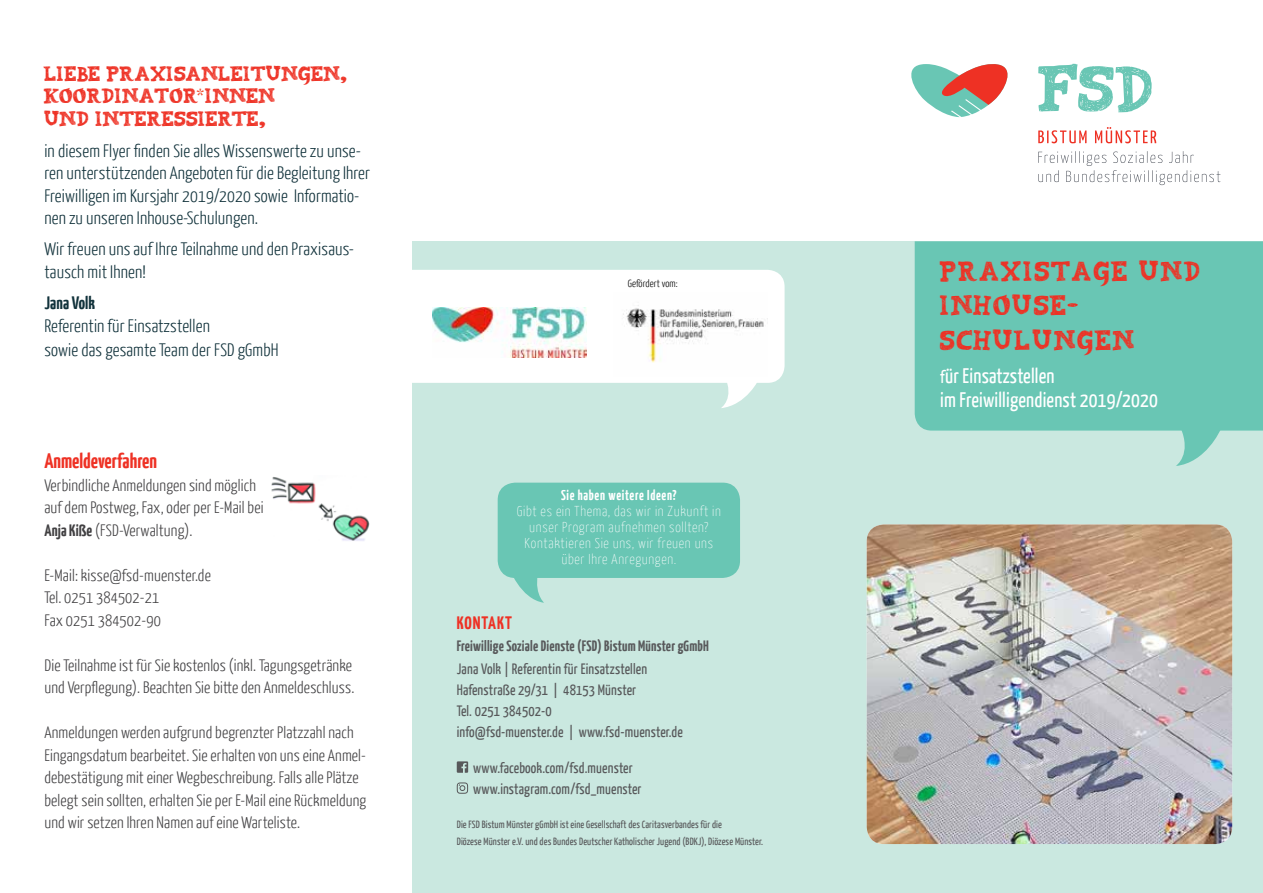
<style>
.page{position:relative;width:1263px;height:893px;background:#fff}
.page>*{position:absolute;margin:0;border:0;box-sizing:border-box;transform-origin:0 0}
.t1{font:21px/24px "Yanone Kaffeesatz";letter-spacing:.01em;color:#fff}
.t2{font:700 21px "Yanone Kaffeesatz";color:#ee3124}
.t3{font:20.1px/34.5px "Kabupaten";letter-spacing:.07em;color:#ee3124}
.t4{font:300 18px/22.5px "Yanone Kaffeesatz";letter-spacing:.01em;color:#11323b}
.t5{font:700 18px "Yanone Kaffeesatz";letter-spacing:.01em;color:#11323b}
.t6{font:700 18px "Yanone Kaffeesatz";letter-spacing:.05em;color:#ee3124}
.t7{font:300 16.5px/22.5px "Yanone Kaffeesatz";letter-spacing:.01em;color:#414042}
.t8{font:15px/21px "Yanone Kaffeesatz";letter-spacing:.01em;color:#58595b}
.t9{font:15px/22.5px "Kabupaten";color:#ee3124}
.t10{font:700 15px "Yanone Kaffeesatz";letter-spacing:.015em;color:#58595b}
.t11{font:100 14.4px/15.9px "Yanone Kaffeesatz";letter-spacing:.05em;color:#fff;text-align:center;scale:.96 1}
.t12{font:700 14.4px "Yanone Kaffeesatz";letter-spacing:.05em;color:#fff;scale:.96 1}
.t13{font:10.5px/16.5px "Yanone Kaffeesatz";letter-spacing:.01em;color:#58595b}
.t14{font:300 10.5px "Yanone Kaffeesatz";letter-spacing:.01em;color:#000}
.s1{font-weight:700}
.s2{font-size:18px}
</style>
<div class="page">
<div style="left:412px;top:241px;width:851px;height:652px;background:#cae8e0"></div>
<svg style="left:457px;top:761px;width:11px;height:12px"></svg>
<svg style="left:457px;top:782px;width:11px;height:12px"></svg>
<div style="left:386px;top:270px;width:398px;height:113px;background:#fff;border-radius:17px"></div>
<svg style="left:1038px;top:130px;width:48px;height:13px"></svg>
<svg style="left:1095px;top:127px;width:61px;height:16px"></svg>
<svg style="left:1038px;top:64px;width:114px;height:48px"></svg>
<svg style="left:911px;top:64px;width:97px;height:53px"></svg>
<svg style="left:1038px;top:151px;width:182px;height:34px"></svg>
<img style="left:623px;top:305px;width:141px;height:58px">
<img style="left:433px;top:308px;width:153px;height:50px">
<img style="left:867px;top:524px;width:365px;height:320px">
<div style="left:915px;top:241px;width:348px;height:190px;background:#69c6b4"></div>
<svg style="left:1176px;top:427px;width:44px;height:39px"></svg>
<svg style="left:1067px;top:303px;width:11px;height:4px"></svg>
<svg style="left:509px;top:577px;width:35px;height:26px"></svg>
<div style="left:498px;top:483px;width:242px;height:95px;background:#69c6b4;border-radius:17px"></div>
<svg style="left:721px;top:383px;width:36px;height:25px"></svg>
<img style="left:271px;top:477px;width:99px;height:64px">
<p class="t9" style="left:44px;top:63px;width:304px">LIEBE PRAXISANLEITUNGEN,<br>KOORDINATOR<sup>*</sup>INNEN<br>UND INTERESSIERTE,</p>
<p class="t4" style="left:44px;top:139px;width:327px">in diesem Flyer finden Sie alles Wissenswerte zu unse&shy;ren unterstützenden Angeboten für die Begleitung Ihrer Freiwilligen im Kursjahr 2019/2020 sowie Informatio&shy;nen zu unseren Inhouse-Schulungen.</p>
<p class="t4" style="left:44px;top:237px;width:311px">Wir freuen uns auf Ihre Teilnahme und den Praxisaus&shy;tausch mit Ihnen!</p>
<p class="t5" style="left:44px;top:291px;width:52px">Jana Volk</p>
<p class="t4" style="left:44px;top:314px;width:236px;line-height:23.5px">Referentin für Einsatzstellen<br>sowie das gesamte Team der FSD gGmbH</p>
<p class="t2" style="left:44px;top:448px;width:114px">Anmeldeverfahren</p>
<p class="t7" style="left:44px;top:473px;width:221px">Verbindliche Anmeldungen sind möglich auf dem Postweg, Fax, oder per E-Mail bei<br><span class="s1">Anja Kiße</span> (FSD-Verwaltung).</p>
<p class="t7" style="left:44px;top:563px;width:168px">E-Mail: kisse@fsd-muenster.de<br>Tel. 0251 384502-21<br>Fax 0251 384502-90</p>
<p class="t7" style="left:44px;top:653px;width:311px">Die Teilnahme ist für Sie kostenlos (inkl. Tagungsgetränke und Verpflegung). Beachten Sie bitte den Anmeldeschluss.</p>
<p class="t7" style="left:44px;top:721px;width:323px">Anmeldungen werden aufgrund begrenzter Platzzahl nach Eingangsdatum bearbeitet. Sie erhalten von uns eine Anmel&shy;debestätigung mit einer Wegbeschreibung. Falls alle Plätze belegt sein sollten, erhalten Sie per E-Mail eine Rückmeldung und wir setzen Ihren Namen auf eine Warteliste.</p>
<p class="t14" style="left:628px;top:277px;width:52px">Gefördert vom:</p>
<p class="t12" style="left:561px;top:486px;width:122px">Sie haben weitere Ideen?</p>
<p class="t11" style="left:517px;top:503px;width:214px">Gibt es ein Thema, das wir in Zukunft in unser Program aufnehmen sollten?<br>Kontaktieren Sie uns, wir freuen uns über Ihre Anregungen.</p>
<p class="t6" style="left:457px;top:611px;width:57px">KONTAKT</p>
<p class="t10" style="left:457px;top:637px;width:254px">Freiwillige Soziale Dienste (FSD) Bistum Münster gGmbH</p>
<p class="t8" style="left:457px;top:658px;width:228px">Jana Volk | Referentin für Einsatzstellen Hafenstraße 29/31 | 48153 Münster<br>Tel. 0251 384502-0<br>info@fsd-muenster.de | www.fsd-muenster.de</p>
<p class="t8" style="left:473px;top:757px;width:170px">www.facebook.com/fsd.muenster www.instagram.com/fsd_muenster</p>
<p class="t13" style="left:457px;top:816px;width:308px">Die FSD Bistum Münster gGmbH ist eine Gesellschaft des Caritasverbandes für die<br>Diözese Münster e.V. und des Bundes Deutscher Katholischer Jugend (BDKJ), Diözese Münster.</p>
<p class="t3" style="left:940px;top:256px;width:262px">PRAXISTAGE UND<br>INHOUSE<br>SCHULUNGEN</p>
<p class="t1" style="left:940px;top:363px;width:219px"><span class="s2">f</span>ür Einsatzstellen<br>im Freiwilligendienst 2019/2020</p>
</div>
